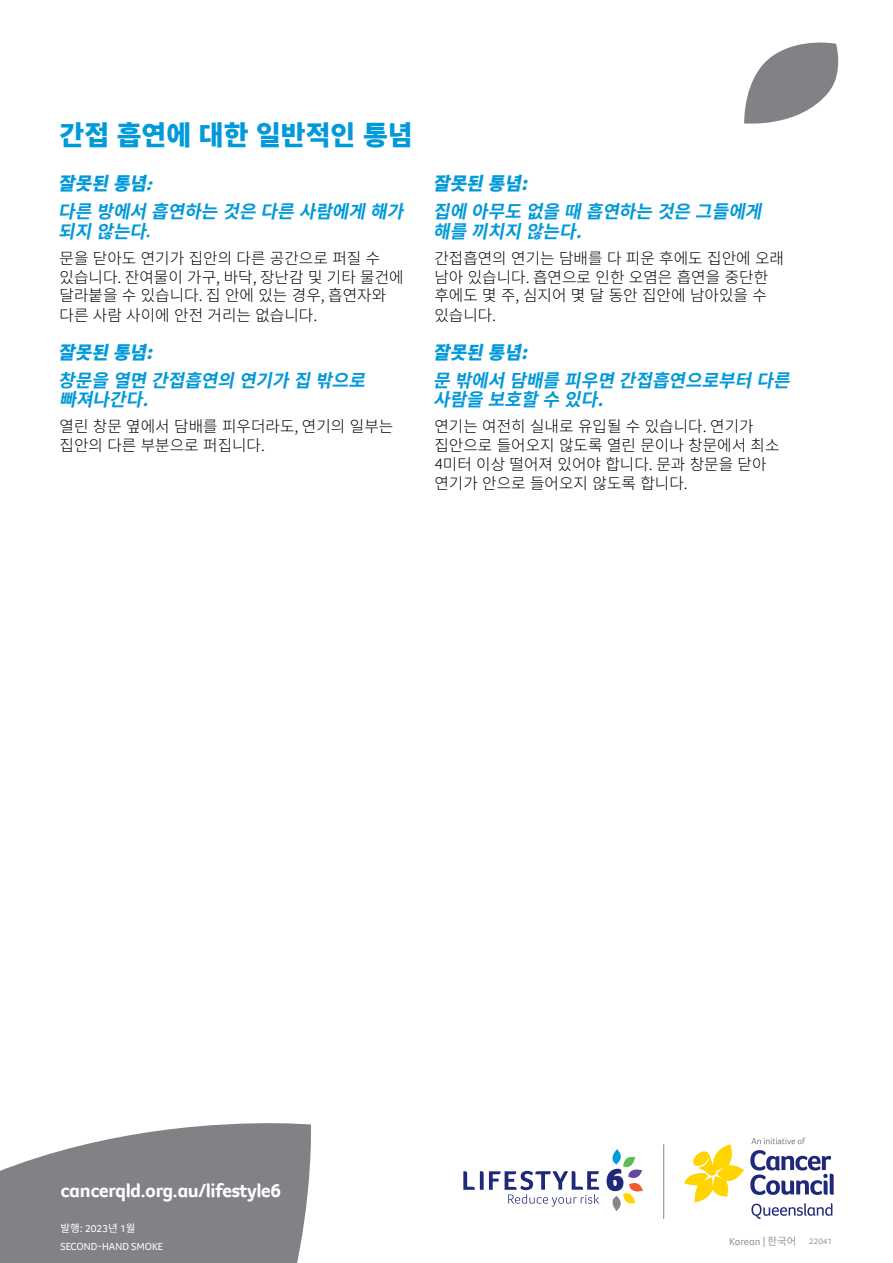
<style>
.page{position:relative;width:893px;height:1263px;background:#fff}
.page>*{position:absolute;margin:0;border:0;box-sizing:border-box;transform-origin:0 0}
.Bullets{font:900 27px "Noto Sans CJ Kkr";color:#0099da}
.t1{font:700 19.5px "Foco CC";letter-spacing:-.02em;color:#fff}
.Bullets-2{font:italic 700 18px/19.5px "Noto Sans CJ Kkr";color:#0099da}
.Bullets-3{font:italic 900 18px "Noto Sans CJ Kkr";color:#0099da}
.Bullets-4{font:300 15.75px/18.9px "Noto Sans CJ Kkr";color:#000}
.t2{font:10.5px "Foco CC";color:#fff}
.t3{font:10.5px "Noto Sans CJ Kkr";color:#fff}
.t4{font:10.5px "Foco CC";color:#939598}
.t5{font:8.25px "Foco CC";color:#939598}
.s1{font-family:"Foco CC"}
.s2{font-family:"Noto Sans CJ Kkr"}
</style>
<div class="page">
<svg style="left:463px;top:1171px;width:136px;height:35px"></svg>
<svg style="left:684px;top:1144px;width:60px;height:58px"></svg>
<svg style="left:750px;top:1150px;width:84px;height:45px"></svg>
<svg style="left:751px;top:1203px;width:81px;height:16px"></svg>
<hr style="left:663px;top:1144px;width:1px;height:75px;background:#878787">
<svg style="left:607px;top:1149px;width:36px;height:62px"></svg>
<svg style="left:751px;top:1137px;width:54px;height:7px"></svg>
<svg style="left:744px;top:42px;width:95px;height:82px"></svg>
<svg style="left:0;top:1123px;width:311px;height:140px;background:#8e8f92"></svg>
<p class="Bullets" style="left:60px;top:120px;width:355px">간접 흡연에 대한 일반적인 통념</p>
<p class="Bullets-3" style="left:58px;top:174px;width:99px">잘못된통념<span class="s1">:</span></p>
<p class="Bullets-2" style="left:58px;top:202px;width:355px">다른방에서흡연하는것은다른사람에게해가 되지않는다<span class="s1">.</span></p>
<p class="Bullets-4" style="left:60px;top:249px;width:346px">문을 닫아도 연기가 집안의 다른 공간으로 퍼질 수 있습니다. 잔여물이 가구, 바닥, 장난감 및 기타 물건에 달라붙을 수 있습니다. 집 안에 있는 경우, 흡연자와 다른 사람 사이에 안전 거리는 없습니다.</p>
<p class="Bullets-3" style="left:58px;top:342px;width:105px">잘못된통념:</p>
<p class="Bullets-2" style="left:58px;top:371px;width:317px">창문을열면간접흡연의연기가집밖으로 빠져나간다.</p>
<p class="Bullets-4" style="left:60px;top:417px;width:335px">열린 창문 옆에서 담배를 피우더라도, 연기의 일부는 집안의 다른 부분으로 퍼집니다.</p>
<p class="Bullets-3" style="left:433px;top:174px;width:105px">잘못된통념:</p>
<p class="Bullets-2" style="left:433px;top:202px;width:339px">집에아무도없을때흡연하는것은그들에게 해를끼치지않는다.</p>
<p class="Bullets-4" style="left:434px;top:249px;width:351px">간접흡연의 연기는 담배를 다 피운 후에도 집안에 오래 남아 있습니다. 흡연으로 인한 오염은 흡연을 중단한 후에도 몇 주, 심지어 몇 달 동안 집안에 남아있을 수 있습니다.</p>
<p class="Bullets-3" style="left:433px;top:342px;width:105px">잘못된통념:</p>
<p class="Bullets-2" style="left:433px;top:371px;width:367px">문밖에서담배를피우면간접흡연으로부터다른 사람을보호할수있다.</p>
<p class="Bullets-4" style="left:434px;top:417px;width:347px">연기는 여전히 실내로 유입될 수 있습니다. 연기가 집안으로 들어오지 않도록 열린 문이나 창문에서 최소<br><span class="s1">4</span>미터 이상 떨어져 있어야 합니다. 문과 창문을 닫아 연기가 안으로 들어오지 않도록 합니다.</p>
<p class="t1" style="left:60px;top:1177px;width:222px">cancerqld.org.au/lifestyle6</p>
<p class="t3" style="left:60px;top:1223px;width:77px">발행: <span class="s1">2023</span>년 <span class="s1">1</span>월</p>
<p class="t2" style="left:60px;top:1240px;width:104px">SECOND-HAND SMOKE</p>
<p class="t4" style="left:729px;top:1234px;width:69px">Korean | <span class="s2">한국어</span></p>
<p class="t5" style="left:809px;top:1236px;width:24px">22041</p>
</div>
